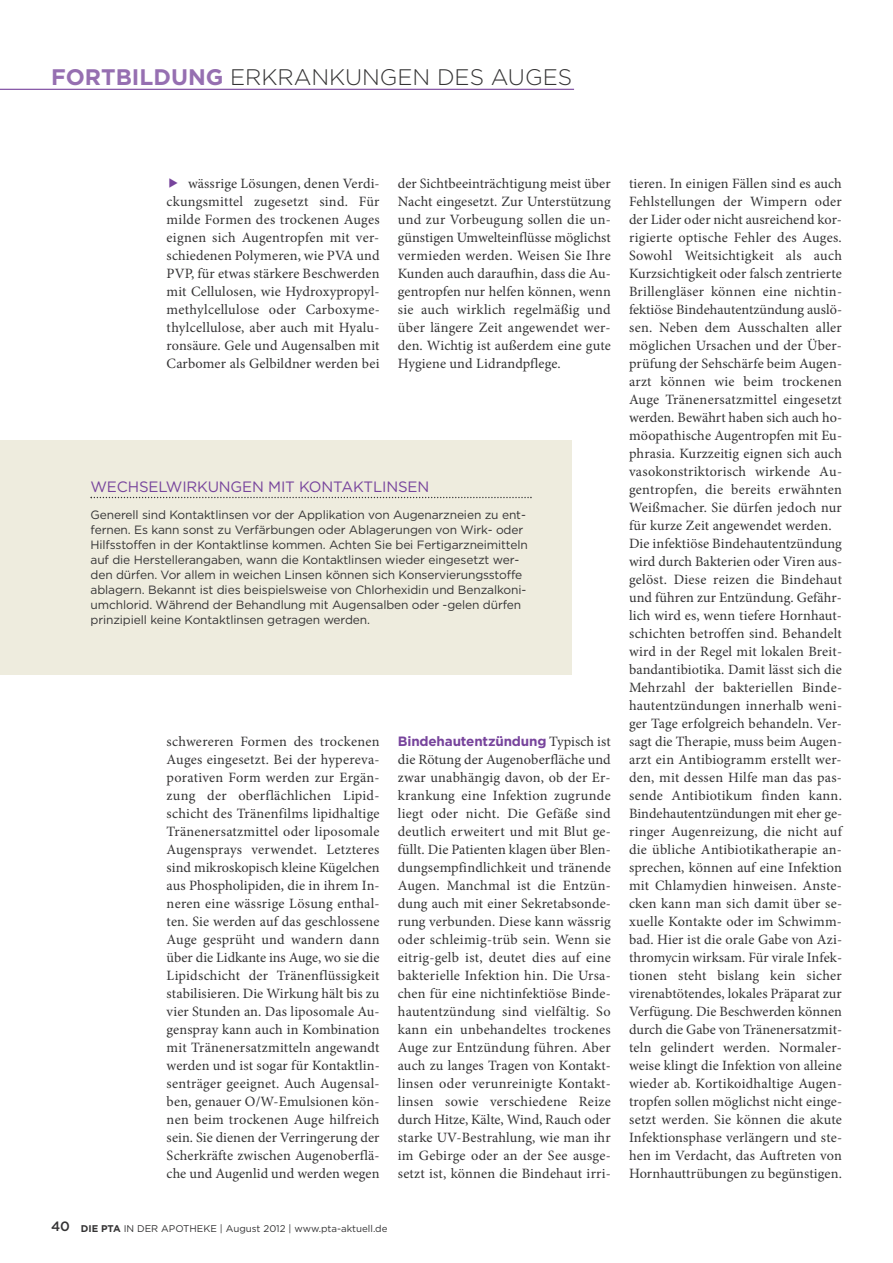
<style>
.page{position:relative;width:893px;height:1263px;background:#fff}
.page>*{position:absolute;margin:0;border:0;box-sizing:border-box;transform-origin:0 0}
.t1{font:300 22.5px "Gotham";color:#343334}
.t2{font:15px "Gotham";letter-spacing:-.01em;color:#77449c}
.t3{font:14.25px/18px "Minion Pro";letter-spacing:.01em;color:#343334;text-align:justify}
.t4{font:700 13.5px "Gotham";letter-spacing:-.01em;color:#77449c}
.t5{font:12px/15px "Gotham";letter-spacing:-.01em;color:#343334}
.t6{font:9.75px "Gotham";color:#343334}
.s1{font-weight:700;color:#966fb1}
.s2{color:#77449c}
.s3{font-family:"Minion Pro";font-weight:400;font-size:14.25px;color:#343334}
.s4{font-weight:500;font-size:13.5px}
.s5{font-weight:700}
</style>
<div class="page">
<div style="left:0;top:440px;width:571px;height:234px;background:#eeecde"></div>
<svg style="left:91px;top:497px;width:441px;height:1px"></svg>
<hr style="left:0;top:89px;width:574px;height:1px;background:#77449c">
<h1 class="t1" style="left:51px;top:68px;width:523px"><span class="s1">FORTBILDUNG</span> ERKRANKUNGEN DES AUGES</h1>
<p class="t3" style="left:167px;top:176px;width:215px"><span class="s2">◆</span> wässrige Lösungen, denen Verdi&shy;ckungsmittel zugesetzt sind. Für milde Formen des trockenen Auges eignen sich Augentropfen mit ver&shy;schiedenen Polymeren, wie PVA und PVP, für etwas stärkere Beschwerden mit Cellulosen, wie Hydroxypropyl&shy;methylcellulose oder Carboxyme&shy;thylcellulose, aber auch mit Hyalu&shy;ronsäure. Gele und Augensalben mit Carbomer als Gelbildner werden bei</p>
<p class="t3" style="left:398px;top:176px;width:215px">der Sichtbeeinträchtigung meist über Nacht eingesetzt. Zur Unterstützung und zur Vorbeugung sollen die un&shy;günstigen Umwelteinflüsse möglichst vermieden werden. Weisen Sie Ihre Kunden auch daraufhin, dass die Au&shy;gentropfen nur helfen können, wenn sie auch wirklich regelmäßig und über längere Zeit angewendet wer&shy;den. Wichtig ist außerdem eine gute Hygiene und Lidrandpflege.</p>
<p class="t2" style="left:91px;top:481px;width:340px">WECHSELWIRKUNGEN MIT KONTAKTLINSEN</p>
<p class="t5" style="left:91px;top:508px;width:439px">Generell sind Kontaktlinsen vor der Applikation von Augenarzneien zu ent&shy;fernen. Es kann sonst zu Verfärbungen oder Ablagerungen von Wirk- oder Hilfsstoffen in der Kontaktlinse kommen. Achten Sie bei Fertigarzneimitteln auf die Herstellerangaben, wann die Kontaktlinsen wieder eingesetzt wer&shy;den dürfen. Vor allem in weichen Linsen können sich Konservierungsstoffe ablagern. Bekannt ist dies beispielsweise von Chlorhexidin und Benzalkoni&shy;umchlorid. Während der Behandlung mit Augensalben oder -gelen dürfen prinzipiell keine Kontaktlinsen getragen werden.</p>
<p class="t3" style="left:167px;top:734px;width:215px">schwereren Formen des trockenen Auges eingesetzt. Bei der hypereva&shy;porativen Form werden zur Ergän&shy;zung der oberflächlichen Lipid&shy;schicht des Tränenfilms lipidhaltige Tränenersatzmittel oder liposomale Augensprays verwendet. Letzteres sind mikroskopisch kleine Kügelchen aus Phospholipiden, die in ihrem In&shy;neren eine wässrige Lösung enthal&shy;ten. Sie werden auf das geschlossene Auge gesprüht und wandern dann über die Lidkante ins Auge, wo sie die Lipidschicht der Tränenflüssigkeit stabilisieren. Die Wirkung hält bis zu vier Stunden an. Das liposomale Au&shy;genspray kann auch in Kombination mit Tränenersatzmitteln angewandt werden und ist sogar für Kontaktlin&shy;senträger geeignet. Auch Augensal&shy;ben, genauer O/W-Emulsionen kön&shy;nen beim trockenen Auge hilfreich sein. Sie dienen der Verringerung der Scherkräfte zwischen Augenoberflä&shy;che und Augenlid und werden wegen</p>
<p class="t4" style="left:398px;top:736px;width:214px">Bindehautentzündung <span class="s3">Typisch ist</span></p>
<p class="t3" style="left:398px;top:752px;width:215px">die Rötung der Augenoberfläche und zwar unabhängig davon, ob der Er&shy;krankung eine Infektion zugrunde liegt oder nicht. Die Gefäße sind deutlich erweitert und mit Blut ge&shy;füllt. Die Patienten klagen über Blen&shy;dungsempfindlichkeit und tränende Augen. Manchmal ist die Entzün&shy;dung auch mit einer Sekretabsonde&shy;rung verbunden. Diese kann wässrig oder schleimig-trüb sein. Wenn sie eitrig-gelb ist, deutet dies auf eine bakterielle Infektion hin. Die Ursa&shy;chen für eine nichtinfektiöse Binde&shy;hautentzündung sind vielfältig. So kann ein unbehandeltes trockenes Auge zur Entzündung führen. Aber auch zu langes Tragen von Kontakt&shy;linsen oder verunreinigte Kontakt&shy;linsen sowie verschiedene Reize durch Hitze, Kälte, Wind, Rauch oder starke UV-Bestrahlung, wie man ihr im Gebirge oder an der See ausge&shy;setzt ist, können die Bindehaut irri-</p>
<p class="t6" style="left:51px;top:1225px;width:338px"><span class="s4">40</span> <span class="s5">DIE PTA</span> IN DER APOTHEKE | August 2012 | www.pta-aktuell.de</p>
<p class="t3" style="left:629px;top:176px;width:215px;text-align:left">tieren. In einigen Fällen sind es auch Fehlstellungen der Wimpern oder der Lider oder nicht ausreichend kor&shy;rigierte optische Fehler des Auges.<br>Sowohl Weitsichtigkeit als auch Kurzsichtigkeit oder falsch zentrierte Brillengläser können eine nichtin&shy;fektiöse Bindehautentzündung auslö&shy;sen. Neben dem Ausschalten aller möglichen Ursachen und der Über&shy;prüfung der Sehschärfe beim Augen&shy;arzt können wie beim trockenen Auge Tränenersatzmittel eingesetzt werden. Bewährt haben sich auch ho&shy;möopathische Augentropfen mit Eu&shy;phrasia. Kurzzeitig eignen sich auch vasokonstriktorisch wirkende Au&shy;gentropfen, die bereits erwähnten Weißmacher. Sie dürfen jedoch nur für kurze Zeit angewendet werden.<br>Die infektiöse Bindehautentzündung wird durch Bakterien oder Viren aus&shy;gelöst. Diese reizen die Bindehaut und führen zur Entzündung. Gefähr&shy;lich wird es, wenn tiefere Hornhaut&shy;schichten betroffen sind. Behandelt wird in der Regel mit lokalen Breit&shy;bandantibiotika. Damit lässt sich die Mehrzahl der bakteriellen Binde&shy;hautentzündungen innerhalb weni&shy;ger Tage erfolgreich behandeln. Ver&shy;sagt die Therapie, muss beim Augen&shy;arzt ein Antibiogramm erstellt wer&shy;den, mit dessen Hilfe man das pas&shy;sende Antibiotikum finden kann.<br>Bindehautentzündungen mit eher ge&shy;ringer Augenreizung, die nicht auf die übliche Antibiotikatherapie an&shy;sprechen, können auf eine Infektion mit Chlamydien hinweisen. Anste&shy;cken kann man sich damit über se&shy;xuelle Kontakte oder im Schwimm&shy;bad. Hier ist die orale Gabe von Azi&shy;thromycin wirksam. Für virale Infek&shy;tionen steht bislang kein sicher virenabtötendes, lokales Präparat zur Verfügung. Die Beschwerden können durch die Gabe von Tränenersatzmit&shy;teln gelindert werden. Normaler&shy;weise klingt die Infektion von alleine wieder ab. Kortikoidhaltige Augen&shy;tropfen sollen möglichst nicht einge&shy;setzt werden. Sie können die akute Infektionsphase verlängern und ste&shy;hen im Verdacht, das Auftreten von Hornhauttrübungen zu begünstigen.</p>
</div>
